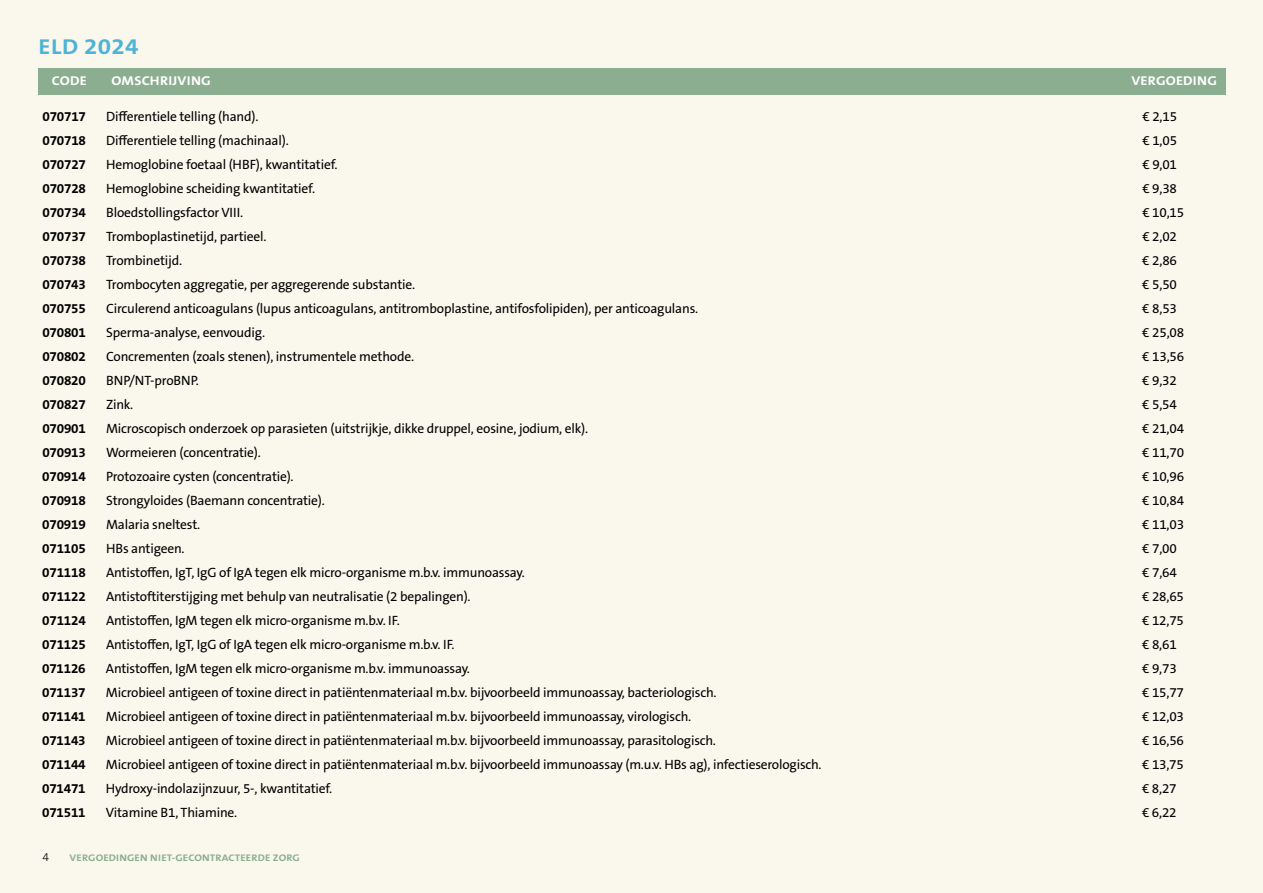
<style>
.page{position:relative;width:1263px;height:893px;background:#faf8ec}
.page>*{position:absolute;margin:0;border:0;box-sizing:border-box;transform-origin:0 0}
.t1{font:700 21.6px "The Sans B W7";letter-spacing:.01em;color:#4fb3d7;scale:1.13 1}
.t2{font:13.5px "The Sans B W5 Plain";letter-spacing:-.015em;color:#000}
.t3{font:700 13.5px "The Sans B W7";letter-spacing:-.015em;color:#000}
.t4{font:700 12.9px "The Sans B W7";letter-spacing:.015em;color:#fff;scale:1.11 1}
.t5{font:300 12px "The Sans B W3";color:#000}
.t6{font:700 9.6px "The Sans B W7";letter-spacing:.015em;color:#8cae90;scale:1.12 1}
</style>
<div class="page">
<div style="left:38px;top:68px;width:1188px;height:27px;background:#8cae90"></div>
<h1 class="t1" style="left:38px;top:33px;width:90px">ELD 2024</h1>
<p class="t4" style="left:52px;top:73px;width:33px">CODE</p>
<p class="t4" style="left:112px;top:73px;width:91px">OMSCHRIJVING</p>
<p class="t4" style="left:1131px;top:73px;width:79px">VERGOEDING</p>
<p class="t3" style="left:43px;top:107px;width:45px">070717</p>
<p class="t2" style="left:106px;top:107px;width:154px">Differentiele telling (hand).</p>
<p class="t2" style="left:1142px;top:107px;width:36px">€ 2,15</p>
<p class="t3" style="left:43px;top:131px;width:45px">070718</p>
<p class="t2" style="left:106px;top:131px;width:184px">Differentiele telling (machinaal).</p>
<p class="t2" style="left:1142px;top:131px;width:36px">€ 1,05</p>
<p class="t3" style="left:42px;top:155px;width:45px">070727</p>
<p class="t2" style="left:106px;top:155px;width:233px">Hemoglobine foetaal (HBF), kwantitatief.</p>
<p class="t2" style="left:1142px;top:155px;width:36px">€ 9,01</p>
<p class="t3" style="left:42px;top:179px;width:45px">070728</p>
<p class="t2" style="left:106px;top:179px;width:210px">Hemoglobine scheiding kwantitatief.</p>
<p class="t2" style="left:1142px;top:179px;width:36px">€ 9,38</p>
<p class="t3" style="left:42px;top:203px;width:45px">070734</p>
<p class="t2" style="left:106px;top:203px;width:138px">Bloedstollingsfactor VIII.</p>
<p class="t2" style="left:1142px;top:203px;width:43px">€ 10,15</p>
<p class="t3" style="left:42px;top:227px;width:45px">070737</p>
<p class="t2" style="left:106px;top:227px;width:162px">Tromboplastinetijd, partieel.</p>
<p class="t2" style="left:1142px;top:227px;width:36px">€ 2,02</p>
<p class="t3" style="left:42px;top:251px;width:45px">070738</p>
<p class="t2" style="left:106px;top:251px;width:77px">Trombinetijd.</p>
<p class="t2" style="left:1142px;top:251px;width:36px">€ 2,86</p>
<p class="t3" style="left:42px;top:275px;width:45px">070743</p>
<p class="t2" style="left:106px;top:275px;width:311px">Trombocyten aggregatie, per aggregerende substantie.</p>
<p class="t2" style="left:1142px;top:275px;width:36px">€ 5,50</p>
<p class="t3" style="left:42px;top:299px;width:45px">070755</p>
<p class="t2" style="left:106px;top:299px;width:593px">Circulerend anticoagulans (lupus anticoagulans, antitromboplastine, antifosfolipiden), per anticoagulans.</p>
<p class="t2" style="left:1142px;top:299px;width:36px">€ 8,53</p>
<p class="t3" style="left:42px;top:323px;width:45px">070801</p>
<p class="t2" style="left:106px;top:323px;width:161px">Sperma-analyse, eenvoudig.</p>
<p class="t2" style="left:1142px;top:323px;width:43px">€ 25,08</p>
<p class="t3" style="left:42px;top:347px;width:45px">070802</p>
<p class="t2" style="left:106px;top:347px;width:309px">Concrementen (zoals stenen), instrumentele methode.</p>
<p class="t2" style="left:1142px;top:347px;width:43px">€ 13,56</p>
<p class="t3" style="left:42px;top:371px;width:45px">070820</p>
<p class="t2" style="left:106px;top:371px;width:94px">BNP/NT-proBNP.</p>
<p class="t2" style="left:1142px;top:371px;width:36px">€ 9,32</p>
<p class="t3" style="left:42px;top:395px;width:45px">070827</p>
<p class="t2" style="left:106px;top:395px;width:29px">Zink.</p>
<p class="t2" style="left:1142px;top:395px;width:36px">€ 5,54</p>
<p class="t3" style="left:42px;top:419px;width:45px">070901</p>
<p class="t2" style="left:106px;top:419px;width:484px">Microscopisch onderzoek op parasieten (uitstrijkje, dikke druppel, eosine, jodium, elk).</p>
<p class="t2" style="left:1142px;top:419px;width:43px">€ 21,04</p>
<p class="t3" style="left:42px;top:443px;width:45px">070913</p>
<p class="t2" style="left:106px;top:443px;width:156px">Wormeieren (concentratie).</p>
<p class="t2" style="left:1142px;top:443px;width:43px">€ 11,70</p>
<p class="t3" style="left:42px;top:467px;width:45px">070914</p>
<p class="t2" style="left:106px;top:467px;width:189px">Protozoaire cysten (concentratie).</p>
<p class="t2" style="left:1142px;top:467px;width:43px">€ 10,96</p>
<p class="t3" style="left:42px;top:491px;width:45px">070918</p>
<p class="t2" style="left:106px;top:491px;width:220px">Strongyloides (Baemann concentratie).</p>
<p class="t2" style="left:1142px;top:491px;width:43px">€ 10,84</p>
<p class="t3" style="left:42px;top:515px;width:45px">070919</p>
<p class="t2" style="left:106px;top:515px;width:96px">Malaria sneltest.</p>
<p class="t2" style="left:1142px;top:515px;width:43px">€ 11,03</p>
<p class="t3" style="left:42px;top:539px;width:45px">071105</p>
<p class="t2" style="left:106px;top:539px;width:80px">HBs antigeen.</p>
<p class="t2" style="left:1142px;top:539px;width:36px">€ 7,00</p>
<p class="t3" style="left:42px;top:563px;width:45px">071118</p>
<p class="t2" style="left:106px;top:563px;width:420px">Antistoffen, IgT, IgG of IgA tegen elk micro-organisme m.b.v. immunoassay.</p>
<p class="t2" style="left:1142px;top:563px;width:36px">€ 7,64</p>
<p class="t3" style="left:42px;top:587px;width:45px">071122</p>
<p class="t2" style="left:106px;top:587px;width:366px">Antistoftiterstijging met behulp van neutralisatie (2 bepalingen).</p>
<p class="t2" style="left:1142px;top:587px;width:43px">€ 28,65</p>
<p class="t3" style="left:42px;top:611px;width:45px">071124</p>
<p class="t2" style="left:106px;top:611px;width:295px">Antistoffen, IgM tegen elk micro-organisme m.b.v. IF.</p>
<p class="t2" style="left:1142px;top:611px;width:43px">€ 12,75</p>
<p class="t3" style="left:42px;top:635px;width:45px">071125</p>
<p class="t2" style="left:106px;top:635px;width:350px">Antistoffen, IgT, IgG of IgA tegen elk micro-organisme m.b.v. IF.</p>
<p class="t2" style="left:1142px;top:635px;width:36px">€ 8,61</p>
<p class="t3" style="left:42px;top:659px;width:45px">071126</p>
<p class="t2" style="left:106px;top:659px;width:365px">Antistoffen, IgM tegen elk micro-organisme m.b.v. immunoassay.</p>
<p class="t2" style="left:1142px;top:659px;width:36px">€ 9,73</p>
<p class="t3" style="left:42px;top:683px;width:45px">071137</p>
<p class="t2" style="left:106px;top:683px;width:612px">Microbieel antigeen of toxine direct in patiëntenmateriaal m.b.v. bijvoorbeeld immunoassay, bacteriologisch.</p>
<p class="t2" style="left:1142px;top:683px;width:43px">€ 15,77</p>
<p class="t3" style="left:42px;top:707px;width:45px">071141</p>
<p class="t2" style="left:106px;top:707px;width:587px">Microbieel antigeen of toxine direct in patiëntenmateriaal m.b.v. bijvoorbeeld immunoassay, virologisch.</p>
<p class="t2" style="left:1142px;top:707px;width:43px">€ 12,03</p>
<p class="t3" style="left:42px;top:731px;width:45px">071143</p>
<p class="t2" style="left:106px;top:731px;width:611px">Microbieel antigeen of toxine direct in patiëntenmateriaal m.b.v. bijvoorbeeld immunoassay, parasitologisch.</p>
<p class="t2" style="left:1142px;top:731px;width:43px">€ 16,56</p>
<p class="t3" style="left:42px;top:755px;width:45px">071144</p>
<p class="t2" style="left:106px;top:755px;width:717px">Microbieel antigeen of toxine direct in patiëntenmateriaal m.b.v. bijvoorbeeld immunoassay (m.u.v. HBs ag), infectieserologisch.</p>
<p class="t2" style="left:1142px;top:755px;width:43px">€ 13,75</p>
<p class="t3" style="left:42px;top:779px;width:45px">071471</p>
<p class="t2" style="left:106px;top:779px;width:228px">Hydroxy-indolazijnzuur, 5-, kwantitatief.</p>
<p class="t2" style="left:1142px;top:779px;width:36px">€ 8,27</p>
<p class="t3" style="left:42px;top:803px;width:45px">071511</p>
<p class="t2" style="left:106px;top:803px;width:133px">Vitamine B1, Thiamine.</p>
<p class="t2" style="left:1142px;top:803px;width:36px">€ 6,22</p>
<p class="t5" style="left:43px;top:849px;width:8px">4</p>
<p class="t6" style="left:70px;top:851px;width:207px">VERGOEDINGEN NIET-GECONTRACTEERDE ZORG</p>
</div>
